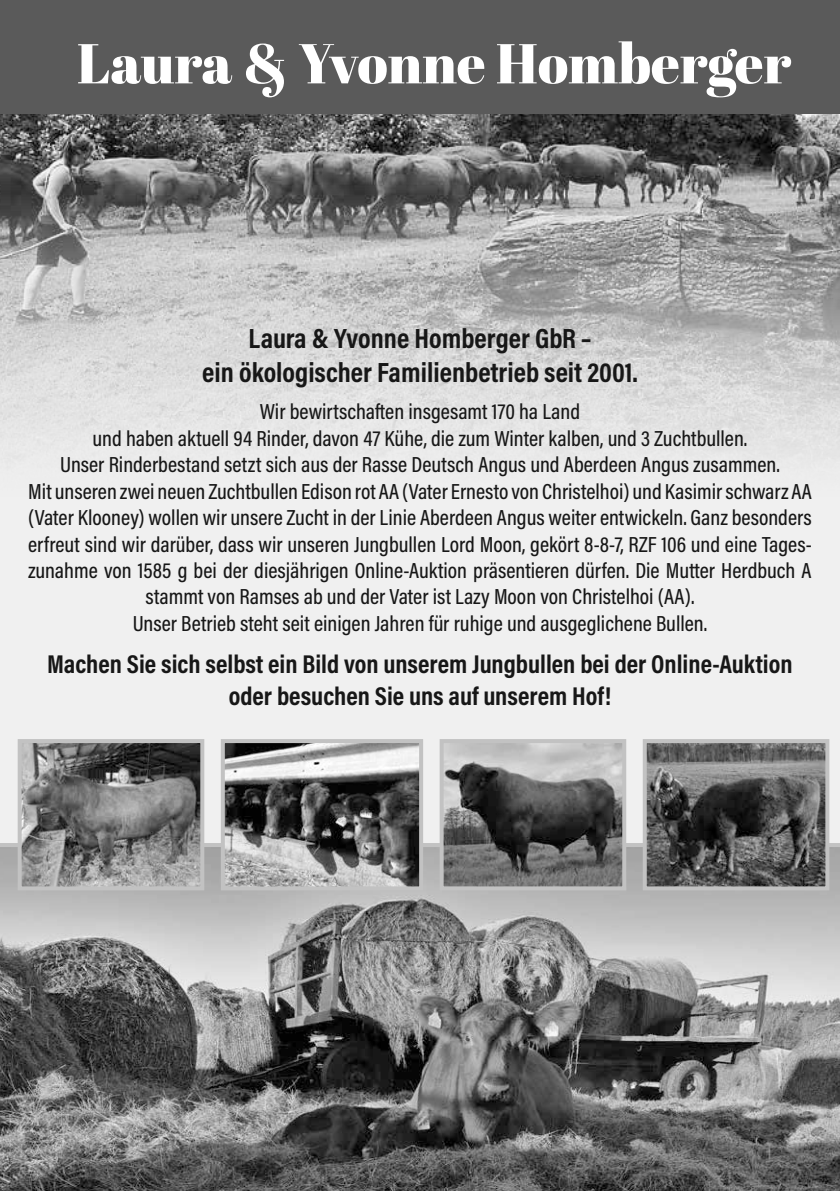
<style>
.page{position:relative;width:840px;height:1191px;background:#fff}
.page>*{position:absolute;margin:0;border:0;box-sizing:border-box;transform-origin:0 0}
.t1{font:56px "Abril Fatface";color:#fff}
.t2{font:700 28px/33.6px "Acumin Pro Cond";color:#171717;text-align:center}
.t3{font:700 26px/31.2px "Acumin Pro Cond";color:#171717;text-align:center}
.t4{font:500 22px/26.4px "Acumin Pro Cond";color:#171717;text-align:center}
</style>
<div class="page">
<div style="left:0;top:0;width:839px;height:1191px;background:#f0f0f0"></div>
<div style="left:0;top:0;width:839px;height:115px;background:#5a5a5a"></div>
<img style="left:0;top:847px;width:839px;height:344px">
<img style="left:0;top:115px;width:839px;height:345px">
<hr style="left:0;top:843px;width:839px;height:4px;background:#c2c2c2">
<img style="left:23px;top:744px;width:176px;height:141px">
<div style="left:18px;top:739px;width:186px;height:151px;border:4px solid #c2c2c2"></div>
<img style="left:226px;top:744px;width:192px;height:141px">
<div style="left:221px;top:739px;width:202px;height:151px;border:4px solid #c2c2c2"></div>
<img style="left:444px;top:744px;width:177px;height:141px">
<div style="left:439px;top:739px;width:187px;height:151px;border:4px solid #c2c2c2"></div>
<img style="left:647px;top:744px;width:176px;height:141px">
<div style="left:642px;top:739px;width:186px;height:151px;border:4px solid #c2c2c2"></div>
<h1 class="t1" style="left:77px;top:24px;width:715px">Laura &amp; Yvonne Homberger</h1>
<p class="t2" style="left:202px;top:321px;width:437px">Laura &amp; Yvonne Homberger GbR –<br>ein ökologischer Familienbetrieb seit 2001.</p>
<p class="t4" style="left:28px;top:398px;width:784px">Wir bewirtschaften insgesamt 170 ha Land<br>und haben aktuell 94 Rinder, davon 47 Kühe, die zum Winter kalben, und 3 Zuchtbullen.<br>Unser Rinderbestand setzt sich aus der Rasse Deutsch Angus und Aberdeen Angus zusammen.<br>Mit unseren zwei neuen Zuchtbullen Edison rot AA (Vater Ernesto von Christelhoi) und Kasimir schwarz AA (Vater Klooney) wollen wir unsere Zucht in der Linie Aberdeen Angus weiter entwickeln. Ganz besonders erfreut sind wir darüber, dass wir unseren Jungbullen Lord Moon, gekört 8-8-7, RZF 106 und eine Tages&shy;zunahme von 1585 g bei der diesjährigen Online-Auktion präsentieren dürfen. Die Mutter Herdbuch A stammt von Ramses ab und der Vater ist Lazy Moon von Christelhoi (AA).<br>Unser Betrieb steht seit einigen Jahren für ruhige und ausgeglichene Bullen.</p>
<p class="t3" style="left:47px;top:648px;width:746px">Machen Sie sich selbst ein Bild von unserem Jungbullen bei der Online-Auktion oder besuchen Sie uns auf unserem Hof!</p>
</div>
